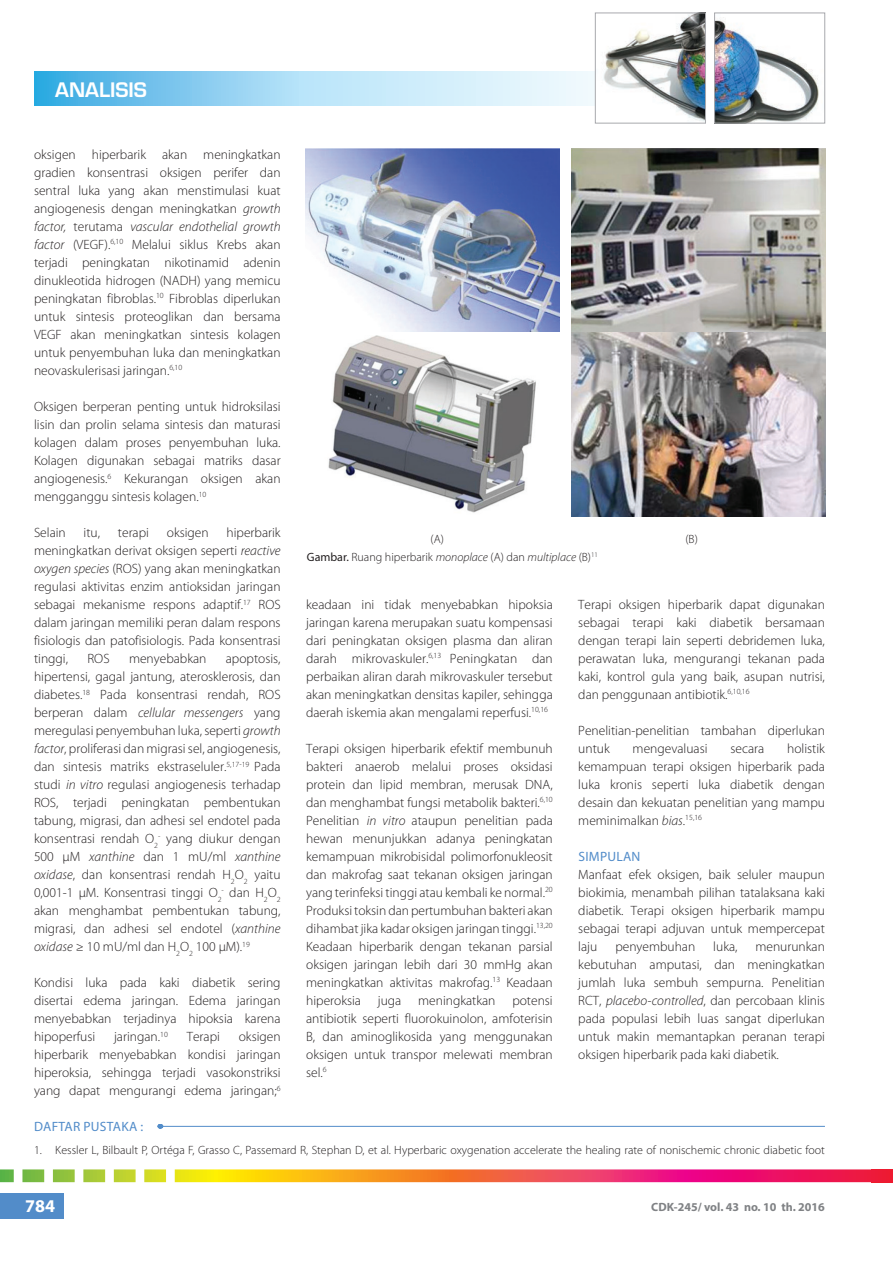
<style>
.page{position:relative;width:893px;height:1263px;background:#fff}
.page>*{position:absolute;margin:0;border:0;box-sizing:border-box;transform-origin:0 0}
.t1{font:600 19.5px "Eurostile LT Std";color:#fff}
.t2{font:700 18px "Myriad Pro";color:#fff}
.t3{font:300 13.5px/18px "Myriad Pro";color:#231f20;text-align:justify}
.t4{font:13.5px "Myriad Pro";letter-spacing:.02em;color:#528cc9}
.t5{font:300 12px "Myriad Pro";color:#231f20}
.t6{font:700 12px "Myriad Pro";color:#808285}
.s1{font-style:italic}
.s2{font-weight:400}
</style>
<div class="page">
<div style="left:0;top:1193px;width:64px;height:25px;background:#528cc9"></div>
<svg style="left:0;top:1169px;width:893px;height:13px;background:#e87d50"></svg>
<svg style="left:34px;top:71px;width:561px;height:35px;background:#a7dbf4"></svg>
<img style="left:603px;top:15px;width:101px;height:106px">
<div style="left:595px;top:13px;width:111px;height:110px;border:1px solid #a8a9ad"></div>
<img style="left:716px;top:17px;width:103px;height:104px">
<div style="left:714px;top:13px;width:111px;height:110px;border:1px solid #a8a9ad"></div>
<hr style="left:157px;top:1126px;width:668px;height:1px;background:#528cc9">
<img style="left:305px;top:149px;width:255px;height:364px">
<img style="left:571px;top:149px;width:255px;height:368px">
<h1 class="t1" style="left:55px;top:78px;width:93px">ANALISIS</h1>
<p class="t3" style="left:34px;top:146px;width:248px">oksigen hiperbarik akan meningkatkan gradien konsentrasi oksigen perifer dan sentral luka yang akan menstimulasi kuat angiogenesis dengan meningkatkan <span class="s1">growth factor,</span> terutama <span class="s1">vascular endothelial growth factor</span> (VEGF).<sup>6,10</sup> Melalui siklus Krebs akan terjadi peningkatan nikotinamid adenin dinukleotida hidrogen (NADH) yang memicu peningkatan fibroblas.<sup>10</sup> Fibroblas diperlukan untuk sintesis proteoglikan dan bersama VEGF akan meningkatkan sintesis kolagen untuk penyembuhan luka dan meningkatkan neovaskulerisasi jaringan.<sup>6,10</sup></p>
<p class="t3" style="left:34px;top:398px;width:248px">Oksigen berperan penting untuk hidroksilasi lisin dan prolin selama sintesis dan maturasi kolagen dalam proses penyembuhan luka.<br>Kolagen digunakan sebagai matriks dasar angiogenesis.<sup>6</sup> Kekurangan oksigen akan mengganggu sintesis kolagen.<sup>10</sup></p>
<p class="t3" style="left:34px;top:524px;width:33px">Selain</p>
<p class="t3" style="left:84px;top:524px;width:18px">itu,</p>
<p class="t3" style="left:118px;top:524px;width:33px">terapi</p>
<p class="t3" style="left:167px;top:524px;width:43px">oksigen</p>
<p class="t3" style="left:34px;top:524px;width:248px;text-indent:192px">hiperbarik meningkatkan derivat oksigen seperti <span class="s1">reactive oxygen species</span> (ROS) yang akan meningkatkan regulasi aktivitas enzim antioksidan jaringan sebagai mekanisme respons adaptif.<sup>17</sup> ROS dalam jaringan memiliki peran dalam respons fisiologis dan patofisiologis. Pada konsentrasi tinggi,</p>
<p class="t3" style="left:87px;top:650px;width:24px">ROS</p>
<p class="t3" style="left:129px;top:650px;width:79px">menyebabkan</p>
<p class="t3" style="left:34px;top:650px;width:248px;text-indent:192px">apoptosis, hipertensi, gagal jantung, aterosklerosis, dan diabetes.<sup>18</sup> Pada konsentrasi rendah, ROS berperan dalam <span class="s1">cellular messengers</span> yang meregulasi penyembuhan luka, seperti <span class="s1">growth factor</span>, proliferasi dan migrasi sel, angiogenesis, dan sintesis matriks ekstraseluler.<sup>5,17-19</sup> Pada studi <span class="s1">in vitro</span> regulasi angiogenesis terhadap ROS, terjadi peningkatan pembentukan tabung, migrasi, dan adhesi sel endotel pada konsentrasi rendah O<sub>2</sub><sup>-</sup> yang diukur dengan 500 μM <span class="s1">xanthine</span> dan 1 mU/ml <span class="s1">xanthine oxidase</span>, dan konsentrasi rendah H<sub>2</sub>O<sub>2</sub> yaitu 0,001-1 μM. Konsentrasi tinggi O<sub>2</sub><sup>-</sup> dan H<sub>2</sub>O<sub>2 </sub>akan menghambat pembentukan tabung, migrasi, dan adhesi sel endotel (<span class="s1">xanthine oxidase</span> ≥ 10 mU/ml dan H<sub>2</sub>O<sub>2</sub> 100 μM).<sup>19</sup></p>
<p class="t3" style="left:34px;top:974px;width:248px">Kondisi luka pada kaki diabetik sering disertai edema jaringan. Edema jaringan menyebabkan terjadinya hipoksia karena hipoperfusi</p>
<p class="t3" style="left:114px;top:1028px;width:55px">jaringan.<sup>10</sup></p>
<p class="t3" style="left:187px;top:1028px;width:35px">Terapi</p>
<p class="t3" style="left:34px;top:1028px;width:248px;text-indent:205px">oksigen hiperbarik menyebabkan kondisi jaringan hiperoksia, sehingga terjadi vasokonstriksi yang dapat mengurangi edema jaringan;<sup>6</sup></p>
<p class="t5" style="left:431px;top:532px;width:15px">(A)</p>
<p class="t5" style="left:685px;top:532px;width:14px">(B)</p>
<p class="t5" style="left:307px;top:551px;width:293px"><span class="s2">Gambar.</span> Ruang hiperbarik <span class="s1">monoplace</span> (A) dan <span class="s1">multiplace</span> (B)<sup>11</sup></p>
<p class="t3" style="left:306px;top:595px;width:248px">keadaan ini tidak menyebabkan hipoksia jaringan karena merupakan suatu kompensasi dari peningkatan oksigen plasma dan aliran darah mikrovaskuler.<sup>6,13</sup> Peningkatan dan perbaikan aliran darah mikrovaskuler tersebut akan meningkatkan densitas kapiler, sehingga daerah iskemia akan mengalami reperfusi.<sup>10,16</sup></p>
<p class="t3" style="left:306px;top:739px;width:248px">Terapi oksigen hiperbarik efektif membunuh bakteri anaerob melalui proses oksidasi protein dan lipid membran, merusak DNA, dan menghambat fungsi metabolik bakteri.<sup>6,10<br></sup>Penelitian <span class="s1">in vitro</span> ataupun penelitian pada hewan menunjukkan adanya peningkatan kemampuan mikrobisidal polimorfonukleosit dan makrofag saat tekanan oksigen jaringan yang terinfeksi tinggi atau kembali ke normal.<sup>20<br></sup>Produksi toksin dan pertumbuhan bakteri akan dihambat jika kadar oksigen jaringan tinggi.<sup>13,20<br></sup>Keadaan hiperbarik dengan tekanan parsial oksigen jaringan lebih dari 30 mmHg akan meningkatkan aktivitas makrofag.<sup>13</sup> Keadaan hiperoksia juga meningkatkan potensi antibiotik seperti fluorokuinolon, amfoterisin B, dan aminoglikosida yang menggunakan oksigen untuk transpor melewati membran sel.<sup>6</sup></p>
<p class="t3" style="left:578px;top:595px;width:248px">Terapi oksigen hiperbarik dapat digunakan sebagai terapi kaki diabetik bersamaan dengan terapi lain seperti debridemen luka, perawatan luka, mengurangi tekanan pada kaki, kontrol gula yang baik, asupan nutrisi, dan penggunaan antibiotik.<sup>6,10,16</sup></p>
<p class="t3" style="left:578px;top:721px;width:248px">Penelitian-penelitian tambahan diperlukan untuk</p>
<p class="t3" style="left:578px;top:739px;width:248px;text-indent:209px">holistik kemampuan terapi oksigen hiperbarik pada luka kronis seperti luka diabetik dengan desain dan kekuatan penelitian yang mampu meminimalkan <span class="s1">bias</span>.<sup>15,16</sup></p>
<p class="t4" style="left:578px;top:848px;width:64px">SIMPULAN</p>
<p class="t3" style="left:578px;top:865px;width:248px">Manfaat efek oksigen, baik seluler maupun biokimia, menambah pilihan tatalaksana kaki diabetik. Terapi oksigen hiperbarik mampu sebagai terapi adjuvan untuk mempercepat laju</p>
<p class="t3" style="left:633px;top:739px;width:76px">mengevaluasi</p>
<p class="t3" style="left:730px;top:739px;width:35px">secara</p>
<p class="t3" style="left:578px;top:937px;width:248px;text-indent:177px">menurunkan kebutuhan amputasi, dan meningkatkan jumlah luka sembuh sempurna. Penelitian RCT, <span class="s1">placebo-controlled</span>, dan percobaan klinis pada populasi lebih luas sangat diperlukan untuk makin memantapkan peranan terapi oksigen hiperbarik pada kaki diabetik.</p>
<p class="t3" style="left:615px;top:937px;width:82px">penyembuhan</p>
<p class="t3" style="left:713px;top:937px;width:26px">luka,</p>
<p class="t4" style="left:34px;top:1118px;width:110px">DAFTAR PUSTAKA :</p>
<p class="t5" style="left:34px;top:1143px;width:792px">1. Kessler L, Bilbault P, Ortéga F, Grasso C, Passemard R, Stephan D, et al. Hyperbaric oxygenation accelerate the healing rate of nonischemic chronic diabetic foot</p>
<h2 class="t2" style="left:25px;top:1194px;width:31px">784</h2>
<p class="t6" style="left:651px;top:1199px;width:175px">CDK-245/ vol. 43 no. 10 th. 2016</p>
</div>
